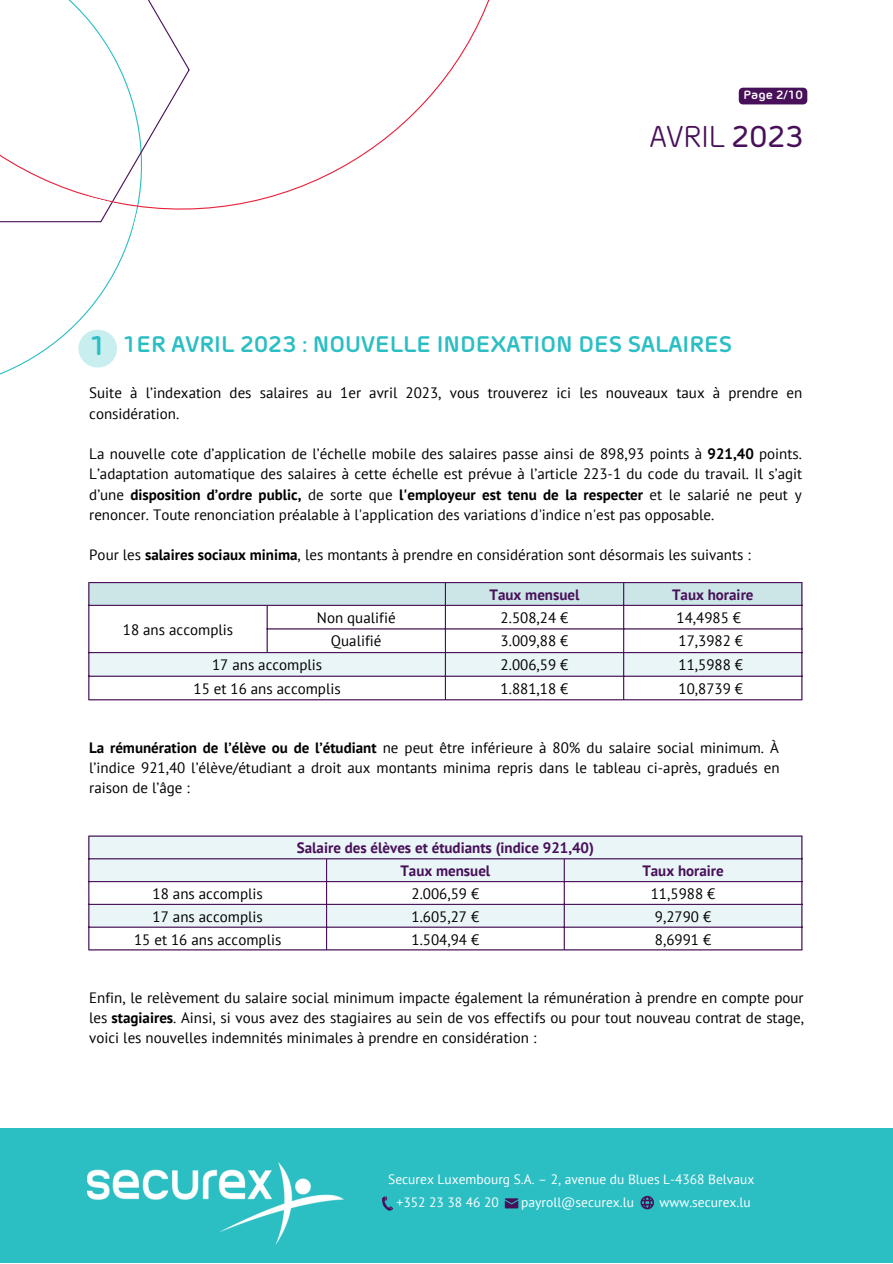
<style>
.page{position:relative;width:893px;height:1264px;background:#fff}
.page>*{position:absolute;margin:0;border:0;box-sizing:border-box;transform-origin:0 0}
.t1{font:30px "Morebi Rounded";color:#481059}
.t2{font:700 22.5px "Morebi Rounded";color:#2bbec3}
.t3{font:15px/20.2px "PT Sans";color:#000;text-align:justify}
.t4{font:700 15px/22.8px "PT Sans";color:#481059;text-align:center}
.t5{font:13.5px/22.8px "PT Sans";color:#fff}
.t6{font:700 12px "Morebi Rounded";color:#fff}
.s1{font-weight:500}
.s2{font-size:27px}
.s3{font-weight:700}
</style>
<div class="page">
<svg style="left:0;top:244px;width:128px;height:131px"></svg>
<svg style="left:0;top:0;width:490px;height:244px"></svg>
<svg style="left:89px;top:583px;width:712px;height:22px;background:#c9e2e4"></svg>
<svg style="left:89px;top:606px;width:712px;height:93px"></svg>
<div style="left:89px;top:653px;width:712px;height:22px;background:#e9f5f7"></div>
<hr style="left:88px;top:583px;width:1px;height:116px;background:#481059">
<hr style="left:266px;top:606px;width:2px;height:46px;background:#481059">
<hr style="left:445px;top:583px;width:1px;height:116px;background:#481059">
<hr style="left:623px;top:583px;width:1px;height:116px;background:#481059">
<hr style="left:801px;top:583px;width:1px;height:116px;background:#481059">
<hr style="left:88px;top:582px;width:714px;height:1px;background:#481059">
<hr style="left:88px;top:605px;width:714px;height:1px;background:#481059">
<hr style="left:266px;top:628px;width:536px;height:1px;background:#481059">
<hr style="left:88px;top:652px;width:714px;height:1px;background:#481059">
<hr style="left:88px;top:675px;width:714px;height:1px;background:#481059">
<hr style="left:88px;top:699px;width:714px;height:1px;background:#481059">
<svg style="left:738px;top:88px;width:69px;height:16px"></svg>
<div style="left:78px;top:330px;width:39px;height:37px;background:#c8eeef;border-radius:19px"></div>
<div style="left:89px;top:836px;width:712px;height:45px;background:#e9f5f7"></div>
<svg style="left:89px;top:882px;width:712px;height:67px"></svg>
<hr style="left:88px;top:836px;width:1px;height:113px;background:#481059">
<hr style="left:326px;top:859px;width:1px;height:90px;background:#481059">
<hr style="left:563px;top:859px;width:1px;height:90px;background:#481059">
<hr style="left:801px;top:836px;width:1px;height:113px;background:#481059">
<hr style="left:88px;top:835px;width:714px;height:1px;background:#481059">
<hr style="left:88px;top:858px;width:714px;height:1px;background:#481059">
<hr style="left:88px;top:881px;width:714px;height:1px;background:#481059">
<hr style="left:88px;top:903px;width:714px;height:2px;background:#481059">
<hr style="left:88px;top:926px;width:714px;height:1px;background:#481059">
<hr style="left:88px;top:949px;width:714px;height:1px;background:#481059">
<div style="left:0;top:1128px;width:892px;height:134px;background:#2bbec3"></div>
<img style="left:87px;top:1162px;width:257px;height:82px">
<svg style="left:382px;top:1196px;width:11px;height:14px"></svg>
<svg style="left:505px;top:1198px;width:13px;height:10px"></svg>
<svg style="left:640px;top:1195px;width:14px;height:14px"></svg>
<p class="t6" style="left:743px;top:90px;width:61px">Page 2/10</p>
<h1 class="t1" style="left:649px;top:120px;width:155px">AVRIL <span class="s1">2023</span></h1>
<h2 class="t2" style="left:89px;top:335px;width:644px"><span class="s2">1</span> 1ER AVRIL 2023 : NOUVELLE INDEXATION DES SALAIRES</h2>
<p class="t3" style="left:89px;top:383px;width:714px">Suite à l’indexation des salaires au 1er avril 2023, vous trouverez ici les nouveaux taux à prendre en considération.</p>
<p class="t3" style="left:89px;top:443px;width:714px">La nouvelle cote d’application de l’échelle mobile des salaires passe ainsi de 898,93 points à <span class="s3">921,40</span> points.<br>L’adaptation automatique des salaires à cette échelle est prévue à l’article 223-1 du code du travail. Il s’agit d’une <span class="s3">disposition d’ordre public,</span> de sorte que <span class="s3">l'employeur est tenu de la respecter</span> et le salarié ne peut y renoncer. Toute renonciation préalable à l'application des variations d'indice n'est pas opposable.</p>
<p class="t3" style="left:89px;top:544px;width:663px">Pour les <span class="s3">salaires sociaux minima</span>, les montants à prendre en considération sont désormais les suivants :</p>
<p class="t4" style="left:489px;top:583px;width:91px">Taux mensuel</p>
<p class="t4" style="left:672px;top:583px;width:83px">Taux horaire</p>
<p class="t3" style="left:317px;top:607px;width:80px">Non qualifié</p>
<p class="t3" style="left:500px;top:607px;width:69px">2.508,24 €</p>
<p class="t3" style="left:676px;top:607px;width:66px">14,4985 €</p>
<p class="t3" style="left:331px;top:630px;width:52px">Qualifié</p>
<p class="t3" style="left:500px;top:630px;width:69px">3.009,88 €</p>
<p class="t3" style="left:678px;top:630px;width:66px">17,3982 €</p>
<p class="t3" style="left:212px;top:654px;width:112px">17 ans accomplis</p>
<p class="t3" style="left:500px;top:654px;width:69px">2.006,59 €</p>
<p class="t3" style="left:678px;top:654px;width:66px">11,5988 €</p>
<p class="t3" style="left:193px;top:678px;width:149px">15 et 16 ans accomplis</p>
<p class="t3" style="left:500px;top:678px;width:69px">1.881,18 €</p>
<p class="t3" style="left:678px;top:678px;width:66px">10,8739 €</p>
<p class="t3" style="left:123px;top:619px;width:112px">18 ans accomplis</p>
<p class="t3" style="left:89px;top:737px;width:691px"><span class="s3">La rémunération de l’élève ou de l’étudiant</span> ne peut être inférieure à 80% du salaire social minimum. À l’indice 921,40 l’élève/étudiant a droit aux montants minima repris dans le tableau ci-après, gradués en raison de l’âge :</p>
<p class="t4" style="left:297px;top:836px;width:298px">Salaire des élèves et étudiants (indice 921,40)<br>Taux mensuel</p>
<p class="t4" style="left:642px;top:859px;width:83px">Taux horaire</p>
<p class="t3" style="left:153px;top:883px;width:112px">18 ans accomplis</p>
<p class="t3" style="left:411px;top:883px;width:69px">2.006,59 €</p>
<p class="t3" style="left:650px;top:883px;width:66px">11,5988 €</p>
<p class="t3" style="left:153px;top:906px;width:112px">17 ans accomplis</p>
<p class="t3" style="left:411px;top:906px;width:69px">1.605,27 €</p>
<p class="t3" style="left:655px;top:906px;width:58px">9,2790 €</p>
<p class="t3" style="left:134px;top:928px;width:149px">15 et 16 ans accomplis</p>
<p class="t3" style="left:411px;top:928px;width:69px">1.504,94 €</p>
<p class="t3" style="left:655px;top:928px;width:58px">8,6991 €</p>
<p class="t3" style="left:89px;top:987px;width:716px">Enfin, le relèvement du salaire social minimum impacte également la rémunération à prendre en compte pour les <span class="s3">stagiaires</span>. Ainsi, si vous avez des stagiaires au sein de vos effectifs ou pour tout nouveau contrat de stage, voici les nouvelles indemnités minimales à prendre en considération :</p>
<p class="t5" style="left:396px;top:1167px;width:359px;text-indent:-8px">Securex Luxembourg S.A. – 2, avenue du Blues L-4368 Belvaux +352 23 38 46 20</p>
<p class="t5" style="left:521px;top:1190px;width:114px">payroll@securex.lu</p>
<p class="t5" style="left:659px;top:1190px;width:92px">www.securex.lu</p>
</div>
